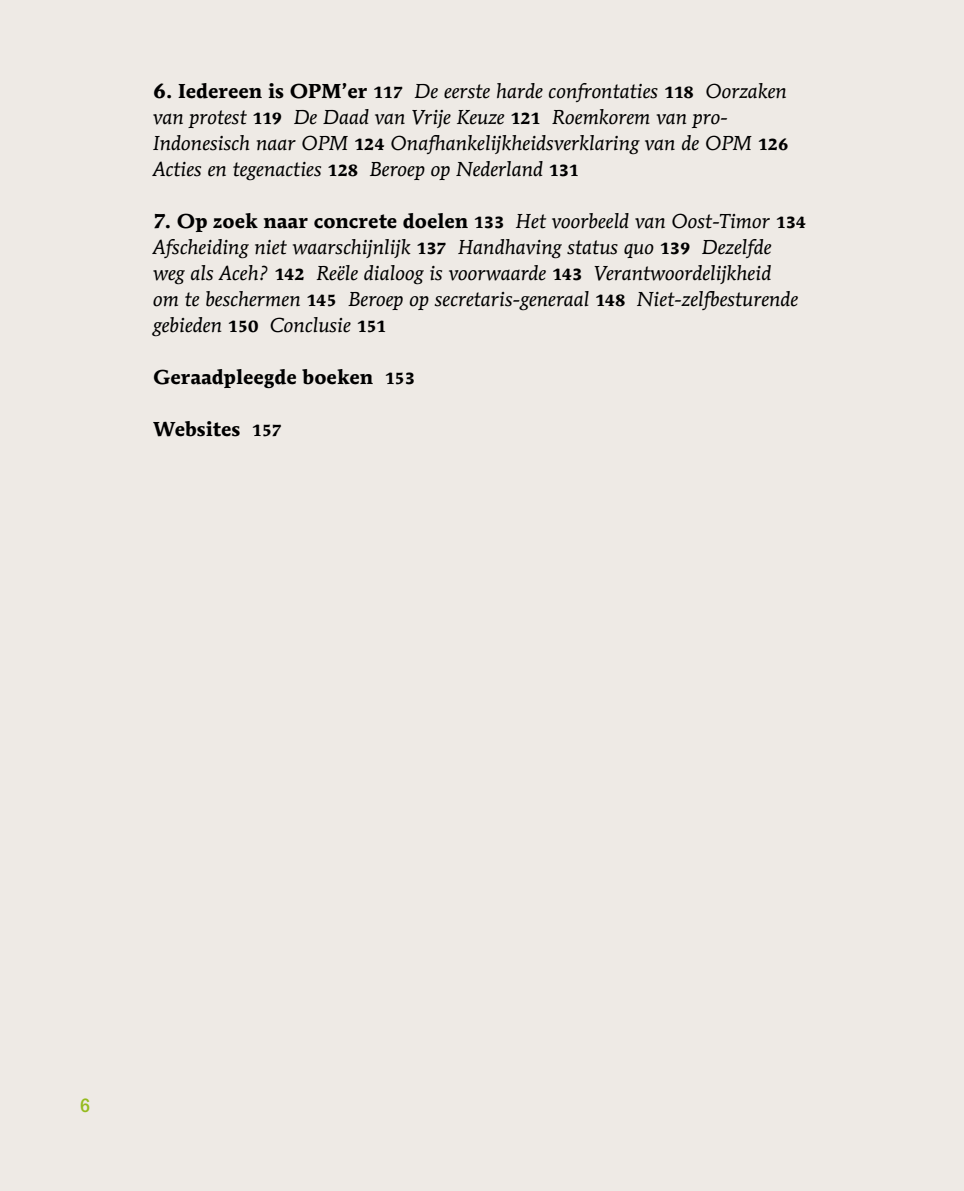
<style>
.page{position:relative;width:964px;height:1191px;background:#eeeae5}
.page>*{position:absolute;margin:0;border:0;box-sizing:border-box;transform-origin:0 0}
.t1{font:italic 20px/26px "Mendoza Roman";color:#000}
.t2{font:700 20px "Mendoza Roman";color:#000}
.t3{font:500 condensed 20px "Franklin Gothic";color:#95bb1e}
.s1{font-weight:700;font-style:normal}
.s2{font-weight:700;font-style:normal;font-size:16px}
.s3{font-size:16px}
</style>
<div class="page">
<p class="t1" style="left:153px;top:78px;width:637px"><span class="s1">6. Iedereen is OPM’er</span> <span class="s2">117</span> De eerste harde confrontaties <span class="s2">118</span> Oorzaken van protest <span class="s2">119</span> De Daad van Vrije Keuze <span class="s2">121</span> Roemkorem van pro-Indonesisch naar OPM <span class="s2">124</span> Onafhankelijkheidsverklaring van de OPM <span class="s2">126<br></span>Acties en tegenacties <span class="s2">128</span> Beroep op Nederland <span class="s2">131</span></p>
<p class="t1" style="left:153px;top:208px;width:655px"><span class="s1">7. Op zoek naar concrete doelen</span> <span class="s2">133</span> Het voorbeeld van Oost-Timor <span class="s2">134<br></span>Afscheiding niet waarschijnlijk <span class="s2">137</span> Handhaving status quo <span class="s2">139</span> Dezelfde weg als Aceh? <span class="s2">142</span> Reële dialoog is voorwaarde <span class="s2">143</span> Verantwoordelijkheid<br>om te beschermen <span class="s2">145</span> Beroep op secretaris-generaal <span class="s2">148</span> Niet-zelfbesturende gebieden <span class="s2">150</span> Conclusie <span class="s2">151</span></p>
<p class="t2" style="left:153px;top:364px;width:264px">Geraadpleegde boeken <span class="s3">153</span></p>
<p class="t2" style="left:153px;top:416px;width:130px">Websites <span class="s3">157</span></p>
<p class="t3" style="left:80px;top:1094px;width:12px">6</p>
</div>
